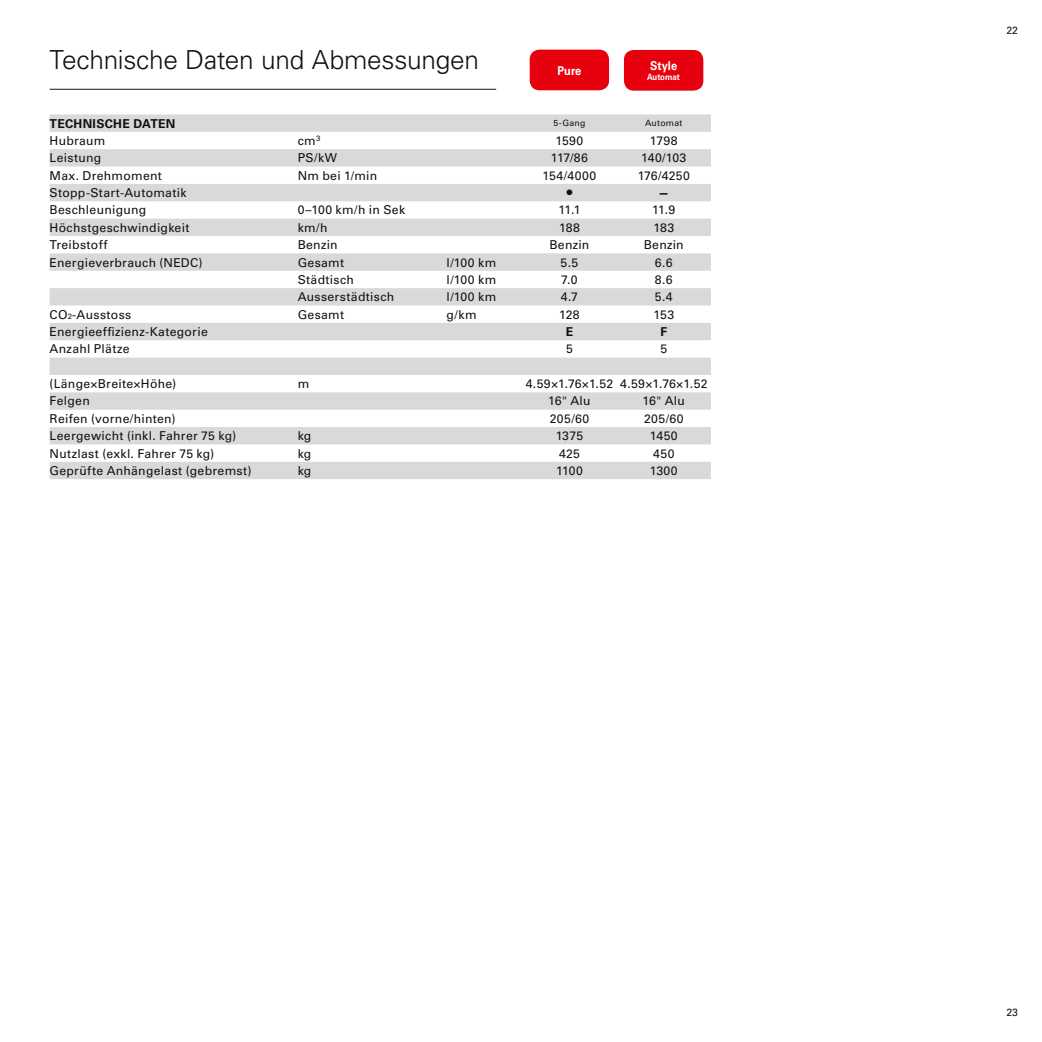
<style>
.page{position:relative;width:1042px;height:1042px;background:#fff}
.page>*{position:absolute;margin:0;border:0;box-sizing:border-box;transform-origin:0 0}
.t1{font:300 26.25px "Univers LT Std";letter-spacing:-.01em;color:#12120d}
.t2{font:700 15.75px "Univers LT Std";color:#12120d}
.t3{font:12.25px "Univers LT Std";letter-spacing:.025em;color:#12120d}
.t4{font:700 12.25px "Univers LT Std";letter-spacing:.025em;color:#12120d}
.t5{font:700 12.25px "Univers LT Std";color:#fff;scale:.9 1}
.t6{font:10.5px "Univers LT Std";color:#12120d}
.t7{font:8.75px "Univers LT Std";letter-spacing:.025em;color:#12120d}
.t8{font:700 8.75px "Univers LT Std";color:#fff;scale:.9 1}
.s1{font-size:7.7px}
</style>
<div class="page">
<hr style="left:50px;top:89px;width:446px;height:1px;background:#12120d">
<svg style="left:50px;top:114px;width:661px;height:365px;fill:#dddede"></svg>
<div style="left:530px;top:50px;width:79px;height:40px;background:#e7000e;border-radius:10px"></div>
<div style="left:624px;top:50px;width:79px;height:41px;background:#e7000e;border-radius:10px"></div>
<h1 class="t1" style="left:50px;top:44px;width:431px">Technische Daten und Abmessungen</h1>
<p class="t5" style="left:557px;top:64px;width:28px">Pure</p>
<p class="t5" style="left:650px;top:58px;width:31px">Style</p>
<p class="t8" style="left:647px;top:72px;width:38px">Automat</p>
<p class="t4" style="left:50px;top:116px;width:127px">TECHNISCHE DATEN</p>
<p class="t7" style="left:553px;top:118px;width:33px">5-Gang</p>
<p class="t7" style="left:645px;top:118px;width:39px">Automat</p>
<p class="t3" style="left:50px;top:133px;width:57px">Hubraum</p>
<p class="t3" style="left:298px;top:133px;width:24px">cm<sup>3</sup></p>
<p class="t3" style="left:555px;top:133px;width:29px">1590</p>
<p class="t3" style="left:650px;top:133px;width:29px">1798</p>
<p class="t3" style="left:50px;top:151px;width:53px">Leistung</p>
<p class="t3" style="left:298px;top:151px;width:41px">PS/kW</p>
<p class="t3" style="left:551px;top:151px;width:39px">117/86</p>
<p class="t3" style="left:641px;top:151px;width:47px">140/103</p>
<p class="t3" style="left:50px;top:168px;width:114px">Max. Drehmoment</p>
<p class="t3" style="left:298px;top:168px;width:81px">Nm bei 1/min</p>
<p class="t3" style="left:542px;top:168px;width:55px">154/4000</p>
<p class="t3" style="left:638px;top:168px;width:54px">176/4250</p>
<p class="t3" style="left:50px;top:185px;width:138px">Stopp-Start-Automatik</p>
<p class="t2" style="left:567px;top:183px;width:7px">•</p>
<p class="t2" style="left:660px;top:183px;width:9px">–</p>
<p class="t3" style="left:50px;top:203px;width:98px">Beschleunigung</p>
<p class="t3" style="left:298px;top:203px;width:109px">0–100 km/h in Sek</p>
<p class="t3" style="left:558px;top:203px;width:24px">11.1</p>
<p class="t3" style="left:652px;top:203px;width:25px">11.9</p>
<p class="t3" style="left:50px;top:220px;width:141px">Höchstgeschwindigkeit</p>
<p class="t3" style="left:298px;top:220px;width:31px">km/h</p>
<p class="t3" style="left:559px;top:220px;width:22px">188</p>
<p class="t3" style="left:653px;top:220px;width:22px">183</p>
<p class="t3" style="left:50px;top:237px;width:60px">Treibstoff</p>
<p class="t3" style="left:298px;top:237px;width:41px">Benzin</p>
<p class="t3" style="left:549px;top:237px;width:41px">Benzin</p>
<p class="t3" style="left:644px;top:237px;width:41px">Benzin</p>
<p class="t3" style="left:50px;top:255px;width:154px">Energieverbrauch (NEDC)</p>
<p class="t3" style="left:298px;top:255px;width:48px">Gesamt</p>
<p class="t3" style="left:446px;top:255px;width:51px">l/100 km</p>
<p class="t3" style="left:560px;top:255px;width:19px">5.5</p>
<p class="t3" style="left:655px;top:255px;width:19px">6.6</p>
<p class="t3" style="left:298px;top:272px;width:58px">Städtisch</p>
<p class="t3" style="left:446px;top:272px;width:51px">l/100 km</p>
<p class="t3" style="left:561px;top:272px;width:18px">7.0</p>
<p class="t3" style="left:655px;top:272px;width:19px">8.6</p>
<p class="t3" style="left:298px;top:290px;width:98px">Ausserstädtisch</p>
<p class="t3" style="left:446px;top:290px;width:51px">l/100 km</p>
<p class="t3" style="left:561px;top:290px;width:19px">4.7</p>
<p class="t3" style="left:655px;top:290px;width:19px">5.4</p>
<p class="t3" style="left:50px;top:307px;width:83px">CO<span class="s1">2</span>-Ausstoss</p>
<p class="t3" style="left:298px;top:307px;width:48px">Gesamt</p>
<p class="t3" style="left:446px;top:307px;width:32px">g/km</p>
<p class="t3" style="left:559px;top:307px;width:22px">128</p>
<p class="t3" style="left:653px;top:307px;width:22px">153</p>
<p class="t3" style="left:50px;top:324px;width:160px">Energieeffizienz-Kategorie</p>
<p class="t4" style="left:566px;top:324px;width:9px">E</p>
<p class="t4" style="left:660px;top:324px;width:8px">F</p>
<p class="t3" style="left:50px;top:342px;width:81px">Anzahl Plätze</p>
<p class="t3" style="left:566px;top:342px;width:8px">5</p>
<p class="t3" style="left:660px;top:342px;width:8px">5</p>
<p class="t3" style="left:50px;top:376px;width:128px">(Länge×Breite×Höhe)</p>
<p class="t3" style="left:298px;top:376px;width:13px">m</p>
<p class="t3" style="left:526px;top:376px;width:183px">4.59×1.76×1.52 4.59×1.76×1.52</p>
<p class="t3" style="left:50px;top:394px;width:42px">Felgen</p>
<p class="t3" style="left:548px;top:394px;width:44px">16" Alu</p>
<p class="t3" style="left:642px;top:394px;width:44px">16" Alu</p>
<p class="t3" style="left:50px;top:411px;width:128px">Reifen (vorne/hinten)</p>
<p class="t3" style="left:550px;top:411px;width:41px">205/60</p>
<p class="t3" style="left:644px;top:411px;width:41px">205/60</p>
<p class="t3" style="left:50px;top:428px;width:188px">Leergewicht (inkl. Fahrer 75 kg)</p>
<p class="t3" style="left:298px;top:428px;width:15px">kg</p>
<p class="t3" style="left:556px;top:428px;width:29px">1375</p>
<p class="t3" style="left:650px;top:428px;width:29px">1450</p>
<p class="t3" style="left:50px;top:446px;width:166px">Nutzlast (exkl. Fahrer 75 kg)</p>
<p class="t3" style="left:298px;top:446px;width:15px">kg</p>
<p class="t3" style="left:559px;top:446px;width:22px">425</p>
<p class="t3" style="left:653px;top:446px;width:23px">450</p>
<p class="t3" style="left:50px;top:463px;width:203px">Geprüfte Anhängelast (gebremst)</p>
<p class="t3" style="left:298px;top:463px;width:15px">kg</p>
<p class="t3" style="left:556px;top:463px;width:28px">1100</p>
<p class="t3" style="left:650px;top:463px;width:29px">1300</p>
<p class="t6" style="left:1006px;top:24px;width:13px">22</p>
<p class="t6" style="left:1006px;top:1006px;width:13px">23</p>
</div>
